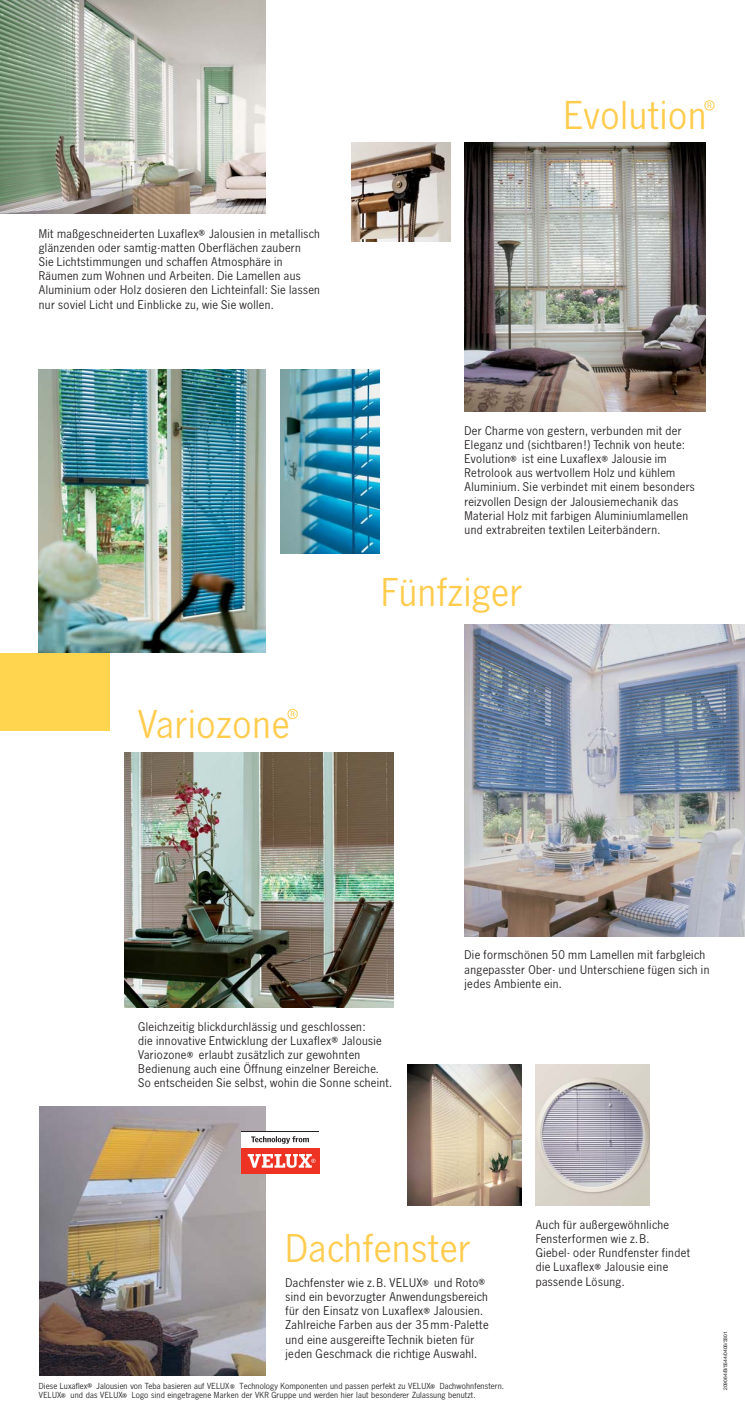
<style>
.page{position:relative;width:745px;height:1418px;background:#fff}
.page>*{position:absolute;margin:0;border:0;box-sizing:border-box;transform-origin:0 0}
.t1{font:40px "News Gothic BQ";letter-spacing:.02em;color:#ffcc4e}
.t2{font:12.5px/14.1px "News Gothic BQ";letter-spacing:.03em;color:#231f20}
.t3{font:8.75px/8.8px "News Gothic BQ";letter-spacing:.015em;color:#231f20}
.t4{font:5px "Helvetica";color:#231f20}
.s1{font-family:"Courier";font-size:10px}
.s2{font-family:"Courier";font-size:7.5px}
</style>
<div class="page">
<div style="left:0;top:653px;width:110px;height:77px;background:#ffd44f"></div>
<img style="left:39px;top:1106px;width:227px;height:269px">
<img style="left:0;top:1px;width:266px;height:212px">
<img style="left:464px;top:624px;width:280px;height:312px">
<img style="left:280px;top:369px;width:99px;height:184px">
<img style="left:39px;top:369px;width:227px;height:284px">
<img style="left:464px;top:142px;width:241px;height:270px">
<svg style="left:707px;top:102px;width:4px;height:6px"></svg>
<div style="left:704px;top:100px;width:10px;height:10px;border:1px solid #ffcc4e;border-radius:50%"></div>
<svg style="left:290px;top:711px;width:4px;height:5px"></svg>
<div style="left:287px;top:709px;width:10px;height:10px;border:1px solid #ffcc4e;border-radius:50%"></div>
<img style="left:351px;top:142px;width:99px;height:99px">
<img style="left:125px;top:752px;width:268px;height:255px">
<img style="left:535px;top:1064px;width:113px;height:141px">
<img style="left:407px;top:1064px;width:114px;height:141px">
<div style="left:241px;top:1131px;width:78px;height:42px;background:#fff"></div>
<div style="left:241px;top:1147px;width:78px;height:26px;background:#ee3224"></div>
<svg style="left:247px;top:1154px;width:68px;height:13px"></svg>
<svg style="left:251px;top:1136px;width:58px;height:7px"></svg>
<hr style="left:241px;top:1131px;width:78px;height:1px;background:#231f20">
<p class="t2" style="left:39px;top:227px;width:282px">Mit maßgeschneiderten Luxaflex<span class="s1">®</span> Jalousien in metallisch glänzenden oder samtig-matten Oberflächen zaubern<br>Sie Lichtstimmungen und schaffen Atmosphäre in Räumen zum Wohnen und Arbeiten. Die Lamellen aus Aluminium oder Holz dosieren den Lichteinfall: Sie lassen nur soviel Licht und Einblicke zu, wie Sie wollen.</p>
<h1 class="t1" style="left:138px;top:710px;width:152px">Variozone</h1>
<h1 class="t1" style="left:563px;top:101px;width:144px">Evolution</h1>
<p class="t2" style="left:464px;top:424px;width:232px">Der Charme von gestern, verbunden mit der Eleganz und (sichtbaren!) Technik von heute:<br>Evolution<span class="s1">®</span> ist eine Luxaflex<span class="s1">®</span> Jalousie im Retrolook aus wertvollem Holz und kühlem Aluminium. Sie verbindet mit einem besonders reizvollen Design der Jalousiemechanik das Material Holz mit farbigen Aluminiumlamellen und extrabreiten textilen Leiterbändern.</p>
<h1 class="t1" style="left:381px;top:579px;width:142px">Fünfziger</h1>
<p class="t2" style="left:138px;top:1020px;width:255px">Gleichzeitig blickdurchlässig und geschlossen:<br>die innovative Entwicklung der Luxaflex<span class="s1">®</span> Jalousie Variozone<span class="s1">®</span> erlaubt zusätzlich zur gewohnten Bedienung auch eine Öffnung einzelner Bereiche.<br>So entscheiden Sie selbst, wohin die Sonne scheint.</p>
<p class="t2" style="left:464px;top:949px;width:246px">Die formschönen 50 mm Lamellen mit farbgleich angepasster Ober- und Unterschiene fügen sich in jedes Ambiente ein.</p>
<h1 class="t1" style="left:285px;top:1234px;width:186px">Dachfenster</h1>
<p class="t2" style="left:285px;top:1276px;width:204px">Dachfenster wie z.B. VELUX<span class="s1">®</span> und Roto<span class="s1">® </span>sind ein bevorzugter Anwendungsbereich für den Einsatz von Luxaflex<span class="s1">®</span> Jalousien.<br>Zahlreiche Farben aus der 35mm-Palette und eine ausgereifte Technik bieten für jeden Geschmack die richtige Auswahl.</p>
<p class="t3" style="left:39px;top:1382px;width:466px">Diese Luxaflex<span class="s2">®</span> Jalousien von Teba basieren auf VELUX<span class="s2">®</span> Technology Komponenten und passen perfekt zu VELUX<span class="s2">®</span> Dachwohnfenstern.<br>VELUX<span class="s2">®</span> und das VELUX<span class="s2">®</span> Logo sind eingetragene Marken der VKR Gruppe und werden hier laut besonderer Zulassung benutzt.</p>
<p class="t2" style="left:535px;top:1218px;width:156px">Auch für außergewöhnliche<br>Fensterformen wie z.B.<br>Giebel- oder Rundfenster findet die Luxaflex<span class="s1">®</span> Jalousie eine passende Lösung.</p>
<p class="t4" style="left:723px;top:1390px;width:60px;rotate:-90deg">209064/B/5544/0406/3301</p>
</div>
